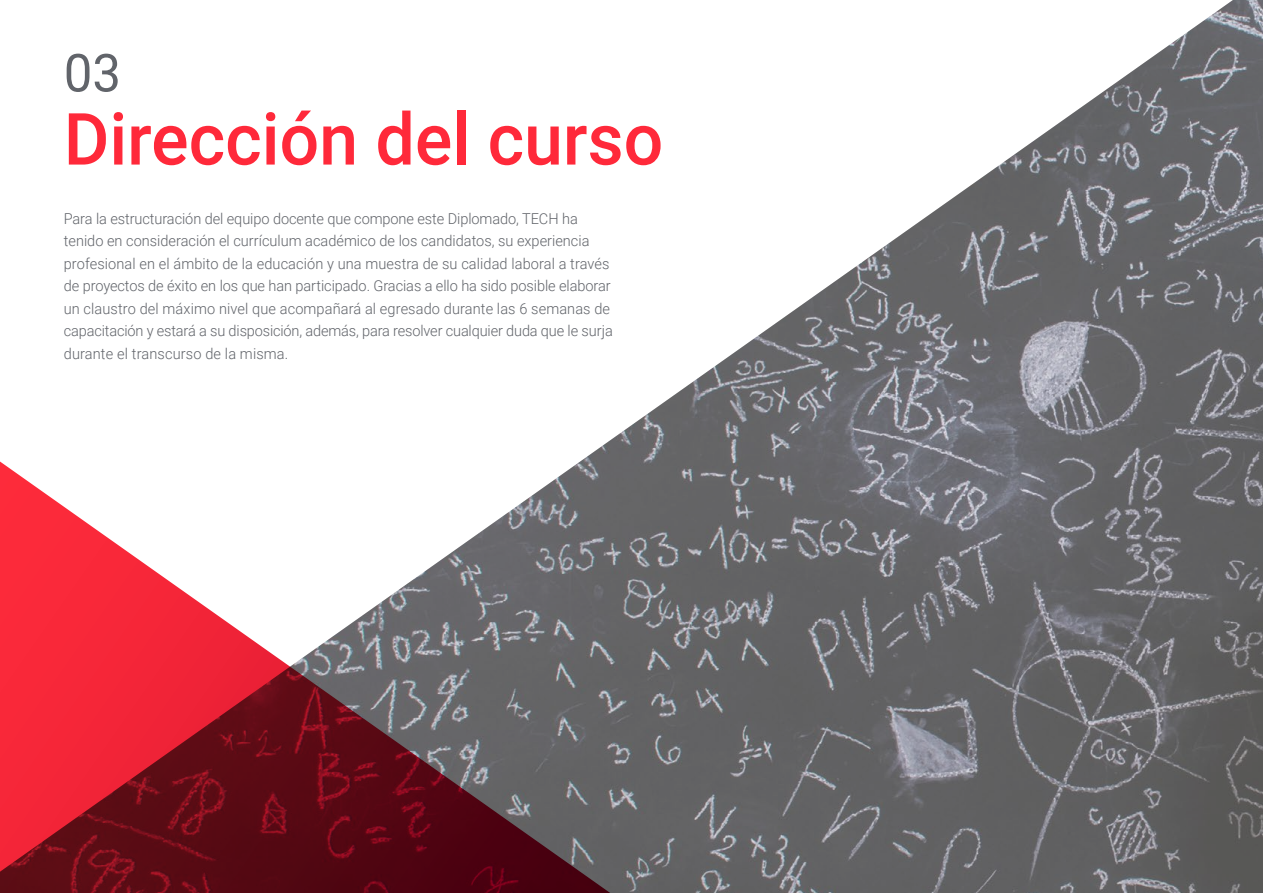
<style>
.page{position:relative;width:1263px;height:893px;background:#fff}
.page>*{position:absolute;margin:0;border:0;box-sizing:border-box;transform-origin:0 0}
.t1{font:500 72px "Roboto";color:#ff293a}
.t2{font:52.5px "Roboto";color:#61646a}
.t3{font:300 15px/22.5px "Roboto";color:#61646a}
</style>
<div class="page">
<img style="left:602px;top:0;width:661px;height:893px">
<svg style="left:0;top:446px;width:640px;height:447px"></svg>
<h2 class="t2" style="left:64px;top:36px;width:59px">03</h2>
<h1 class="t1" style="left:64px;top:89px;width:601px">Dirección del curso</h1>
<p class="t3" style="left:64px;top:207px;width:550px">Para la estructuración del equipo docente que compone este Diplomado, TECH ha tenido en consideración el currículum académico de los candidatos, su experiencia profesional en el ámbito de la educación y una muestra de su calidad laboral a través de proyectos de éxito en los que han participado. Gracias a ello ha sido posible elaborar un claustro del máximo nivel que acompañará al egresado durante las 6 semanas de capacitación y estará a su disposición, además, para resolver cualquier duda que le surja durante el transcurso de la misma.</p>
</div>
